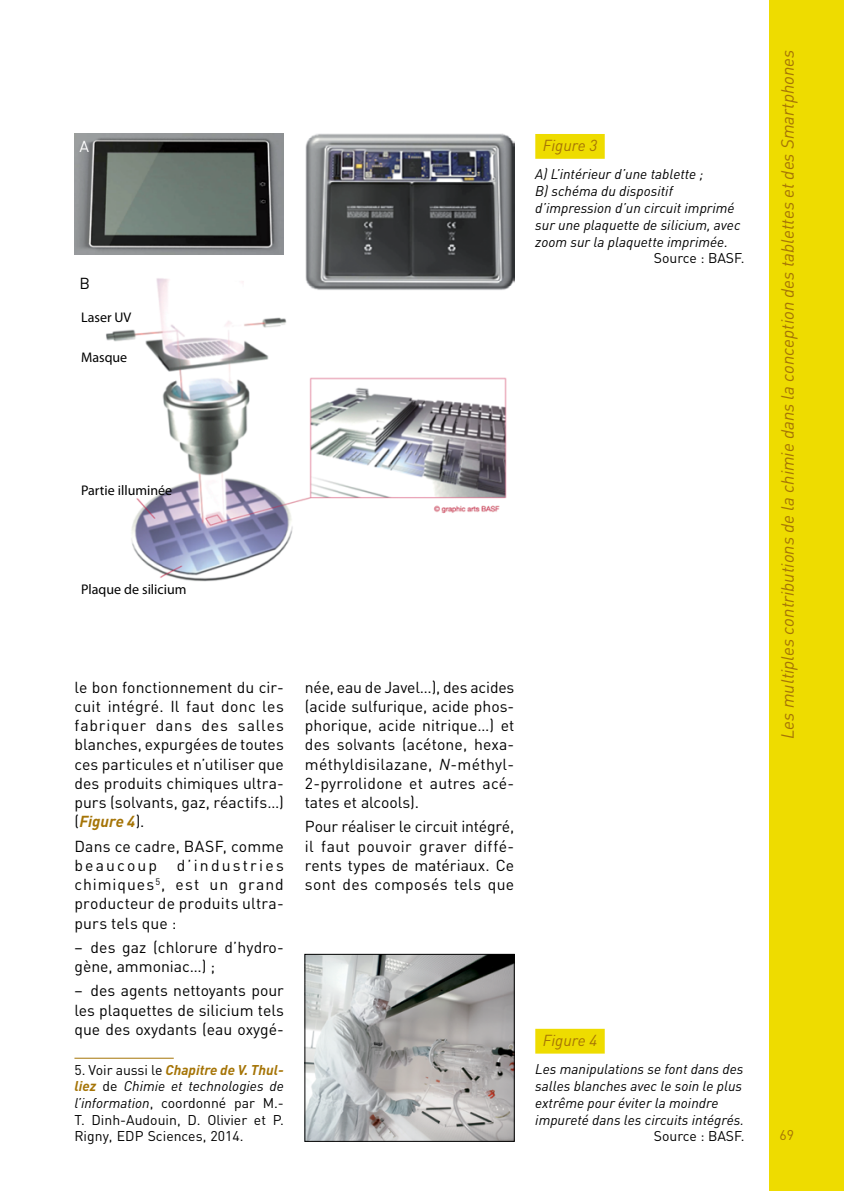
<style>
.page{position:relative;width:844px;height:1191px;background:#fff}
.page>*{position:absolute;margin:0;border:0;box-sizing:border-box;transform-origin:0 0}
.t1{font:italic 17.5px "DIN";color:#a57406}
._04-Texte_courant{font:15.75px/19.2px "DIN";letter-spacing:.01em;color:#000;text-align:justify}
._05_legende_numero{font:italic 15.75px "DIN";color:#a57406}
.t2{font:15.75px "DIN";color:#fff}
._05-legendes{font:italic 14px/16.8px "DIN";color:#000}
._11-Notes{font:14px/16.6px "DIN";color:#000;text-align:justify}
.t3{font:14px "Myriad Pro";color:#000}
.Credit_photo{font:14px "DIN";color:#000}
.t4{font:14px "DIN";color:#a57406}
.s1{font-weight:700;font-style:italic;color:#a57406}
.s2{font-style:italic}
</style>
<div class="page">
<div style="left:769px;top:0;width:74px;height:1191px;background:#eedc00"></div>
<hr style="left:74px;top:1057px;width:100px;height:1px;background:#a57406">
<img style="left:74px;top:134px;width:210px;height:121px">
<img style="left:106px;top:278px;width:401px;height:304px">
<div style="left:535px;top:134px;width:69px;height:25px;background:#eedc00"></div>
<img style="left:306px;top:956px;width:206px;height:183px">
<div style="left:304px;top:954px;width:210px;height:187px;border:1px solid #000"></div>
<div style="left:535px;top:1028px;width:69px;height:25px;background:#eedc00"></div>
<img style="left:305px;top:134px;width:209px;height:156px">
<p class="t2" style="left:79px;top:136px;width:11px">A</p>
<p class="_04-Texte_courant" style="left:79px;top:273px;width:12px">B</p>
<p class="t3" style="left:81px;top:308px;width:52px">Laser UV</p>
<p class="t3" style="left:81px;top:349px;width:48px">Masque</p>
<p class="_05_legende_numero" style="left:542px;top:136px;width:56px">Figure 3</p>
<p class="_05-legendes" style="left:535px;top:166px;width:207px">A) L’intérieur d’une tablette ;<br>B) schéma du dispositif d’impression d’un circuit imprimé sur une plaquette de silicium, avec zoom sur la plaquette imprimée.</p>
<p class="Credit_photo" style="left:653px;top:249px;width:92px">Source : BASF.</p>
<p class="t3" style="left:81px;top:481px;width:92px">Partie illuminée</p>
<p class="t3" style="left:81px;top:580px;width:107px">Plaque de silicium</p>
<p class="_04-Texte_courant" style="left:74px;top:677px;width:211px">le bon fonctionnement du cir&shy;cuit intégré. Il faut donc les fabriquer dans des salles blanches, expurgées de toutes ces particules et n’utiliser que des produits chimiques ultra&shy;purs (solvants, gaz, réactifs…) (<span class="s1">Figure 4</span>).</p>
<p class="_04-Texte_courant" style="left:74px;top:836px;width:211px">Dans ce cadre, BASF, comme beaucoup</p>
<p class="_04-Texte_courant" style="left:74px;top:855px;width:211px;text-indent:102px">d’industries chimiques<sup>5</sup>, est un grand producteur de produits ultra&shy;purs tels que :</p>
<p class="_04-Texte_courant" style="left:74px;top:937px;width:211px">− des gaz (chlorure d’hydro&shy;gène, ammoniac…) ;</p>
<p class="_04-Texte_courant" style="left:74px;top:980px;width:211px">− des agents nettoyants pour les plaquettes de silicium tels que des oxydants (eau oxygé-</p>
<p class="_11-Notes" style="left:74px;top:1061px;width:211px">5. Voir aussi le <span class="s1">Chapitre de V. Thul&shy;liez</span> de <span class="s2">Chimie et technologies de l’information</span>, coordonné par M.- T. Dinh-Audouin, D. Olivier et P.<br>Rigny, EDP Sciences, 2014.</p>
<p class="_04-Texte_courant" style="left:305px;top:677px;width:211px">née, eau de Javel…), des acides (acide sulfurique, acide phos&shy;phorique, acide nitrique…) et des solvants (acétone, hexa&shy;méthyldisilazane, <span class="s2">N</span>-méthyl-2-pyrrolidone et autres acé&shy;tates et alcools).</p>
<p class="_04-Texte_courant" style="left:305px;top:817px;width:211px">Pour réaliser le circuit intégré, il faut pouvoir graver diffé&shy;rents types de matériaux. Ce sont des composés tels que</p>
<p class="_05_legende_numero" style="left:542px;top:1030px;width:56px">Figure 4</p>
<p class="_05-legendes" style="left:535px;top:1060px;width:210px">Les manipulations se font dans des salles blanches avec le soin le plus extrême pour éviter la moindre impureté dans les circuits intégrés.</p>
<p class="Credit_photo" style="left:653px;top:1127px;width:92px">Source : BASF.</p>
<p class="t1" style="left:776px;top:739px;width:691px;rotate:-90deg">Les multiples contributions de la chimie dans la conception des tablettes et des Smartphones</p>
<p class="t4" style="left:779px;top:1125px;width:16px">69</p>
</div>
